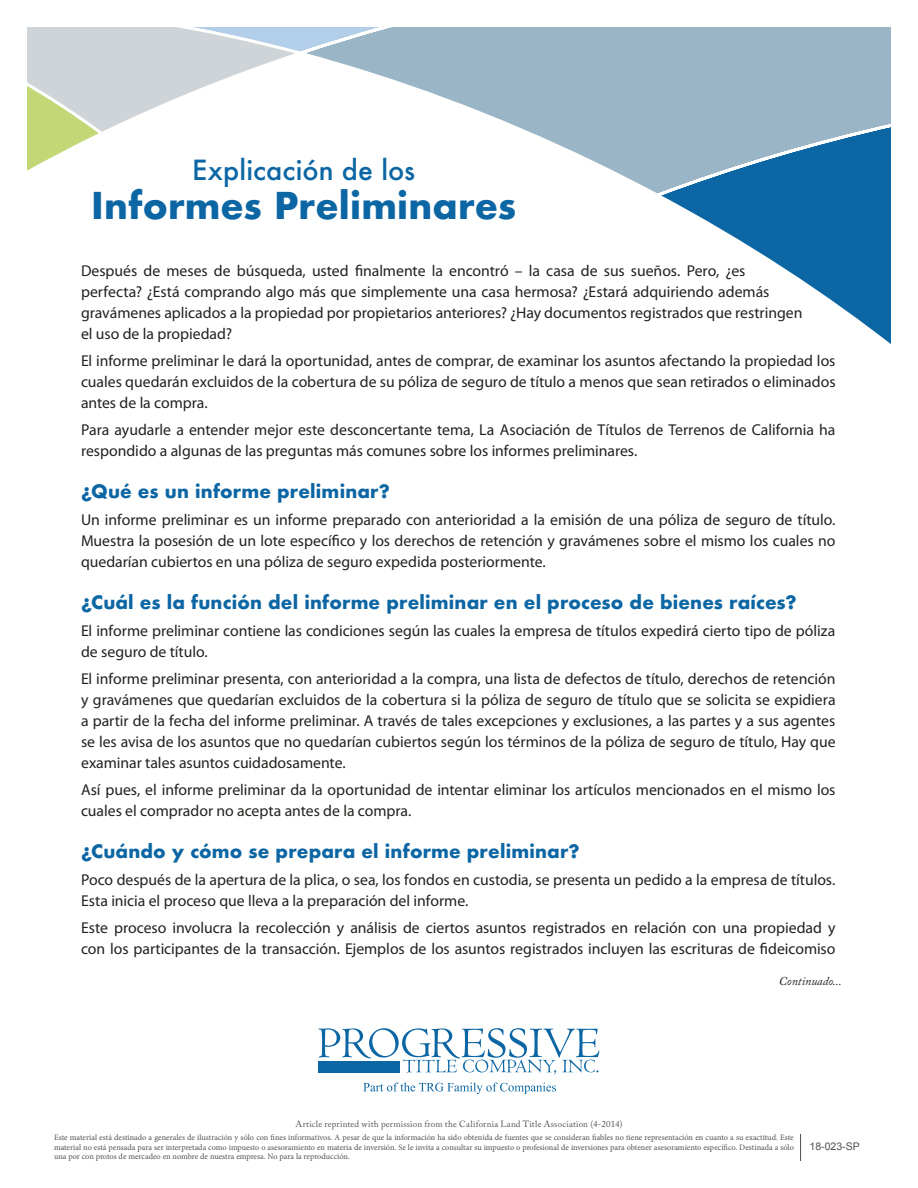
<style>
.page{position:relative;width:918px;height:1188px;background:#fff}
.page>*{position:absolute;margin:0;border:0;box-sizing:border-box;transform-origin:0 0}
.t1{font:700 36px "Futura";letter-spacing:.005em;color:#0c66a4}
.t2{font:500 27px "Futura";letter-spacing:.005em;color:#0c66a4}
.t3{font:700 18px "Futura";letter-spacing:.01em;color:#0c66a4}
.t4{font:15.75px/21px "Myriad Pro";color:#20231e}
.t5{font:italic 12px "Adobe Caslon Pro";color:#20231e}
.t6{font:10.5px "Arial";color:#4d5350}
.Questions_Para{font:9px "Adobe Caslon Pro";letter-spacing:.025em;color:#4d5350}
.t7{font:8.25px/9.9px "Minion Pro";color:#4d5350;text-align:justify}
</style>
<div class="page">
<svg style="left:556px;top:27px;width:335px;height:317px"></svg>
<svg style="left:27px;top:27px;width:529px;height:144px"></svg>
<svg style="left:800px;top:1134px;width:1px;height:27px"></svg>
<svg style="left:319px;top:1028px;width:280px;height:46px"></svg>
<div style="left:319px;top:1061px;width:81px;height:12px;background:#0c66a4"></div>
<svg style="left:363px;top:1083px;width:193px;height:11px"></svg>
<p class="t2" style="left:192px;top:151px;width:224px">Explicación de los</p>
<p class="t1" style="left:91px;top:179px;width:427px">Informes Preliminares</p>
<p class="t4" style="left:81px;top:260px;width:723px">Después de meses de búsqueda, usted finalmente la encontró – la casa de sus sueños. Pero, ¿es perfecta? ¿Está comprando algo más que simplemente una casa hermosa? ¿Estará adquiriendo además gravámenes aplicados a la propiedad por propietarios anteriores? ¿Hay documentos registrados que restringen el uso de la propiedad?</p>
<p class="t4" style="left:81px;top:350px;width:756px;text-align:justify">El informe preliminar le dará la oportunidad, antes de comprar, de examinar los asuntos afectando la propiedad los cuales quedarán excluidos de la cobertura de su póliza de seguro de título a menos que sean retirados o eliminados antes de la compra.</p>
<p class="t4" style="left:81px;top:419px;width:756px">Para ayudarle a entender mejor este desconcertante tema, La Asociación de Títulos de Terrenos de California ha respondido a algunas de las preguntas más comunes sobre los informes preliminares.</p>
<p class="t3" style="left:81px;top:478px;width:310px">¿Qué es un informe preliminar?</p>
<p class="t4" style="left:81px;top:509px;width:756px;text-align:justify">Un informe preliminar es un informe preparado con anterioridad a la emisión de una póliza de seguro de título.<br>Muestra la posesión de un lote específico y los derechos de retención y gravámenes sobre el mismo los cuales no quedarían cubiertos en una póliza de seguro expedida posteriormente.</p>
<p class="t3" style="left:81px;top:589px;width:717px">¿Cuál es la función del informe preliminar en el proceso de bienes raíces?</p>
<p class="t4" style="left:81px;top:620px;width:756px">El informe preliminar contiene las condiciones según las cuales la empresa de títulos expedirá cierto tipo de póliza de seguro de título.</p>
<p class="t4" style="left:81px;top:668px;width:756px;text-align:justify">El informe preliminar presenta, con anterioridad a la compra, una lista de defectos de título, derechos de retención y gravámenes que quedarían excluidos de la cobertura si la póliza de seguro de título que se solicita se expidiera a partir de la fecha del informe preliminar. A través de tales excepciones y exclusiones, a las partes y a sus agentes se les avisa de los asuntos que no quedarían cubiertos según los términos de la póliza de seguro de título, Hay que examinar tales asuntos cuidadosamente.</p>
<p class="t4" style="left:81px;top:779px;width:756px">Así pues, el informe preliminar da la oportunidad de intentar eliminar los artículos mencionados en el mismo los cuales el comprador no acepta antes de la compra.</p>
<p class="t3" style="left:81px;top:838px;width:500px">¿Cuándo y cómo se prepara el informe preliminar?</p>
<p class="t4" style="left:81px;top:869px;width:756px">Poco después de la apertura de la plica, o sea, los fondos en custodia, se presenta un pedido a la empresa de títulos.<br>Esta inicia el proceso que lleva a la preparación del informe.</p>
<p class="t4" style="left:81px;top:917px;width:756px">Este proceso involucra la recolección y análisis de ciertos asuntos registrados en relación con una propiedad y con los participantes de la transacción. Ejemplos de los asuntos registrados incluyen las escrituras de fideicomiso</p>
<p class="Questions_Para" style="left:296px;top:1119px;width:328px">Article reprinted with permission from the California Land Title Association (4-2014)</p>
<p class="t5" style="left:779px;top:973px;width:64px">Continuado...</p>
<p class="t7" style="left:54px;top:1132px;width:741px">Este material está destinado a generales de ilustración y sólo con fines informativos. A pesar de que la información ha sido obtenida de fuentes que se consideran fiables no tiene representación en cuanto a su exactitud. Este material no está pensada para ser interpretada como impuesto o asesoramiento en materia de inversión. Se le invita a consultar su impuesto o profesional de inversiones para obtener asesoramiento específico. Destinada a sólo una por con protos de mercadeo en nombre de nuestra empresa. No para la reproducción.</p>
<p class="t6" style="left:810px;top:1139px;width:52px">18-023-SP</p>
</div>
